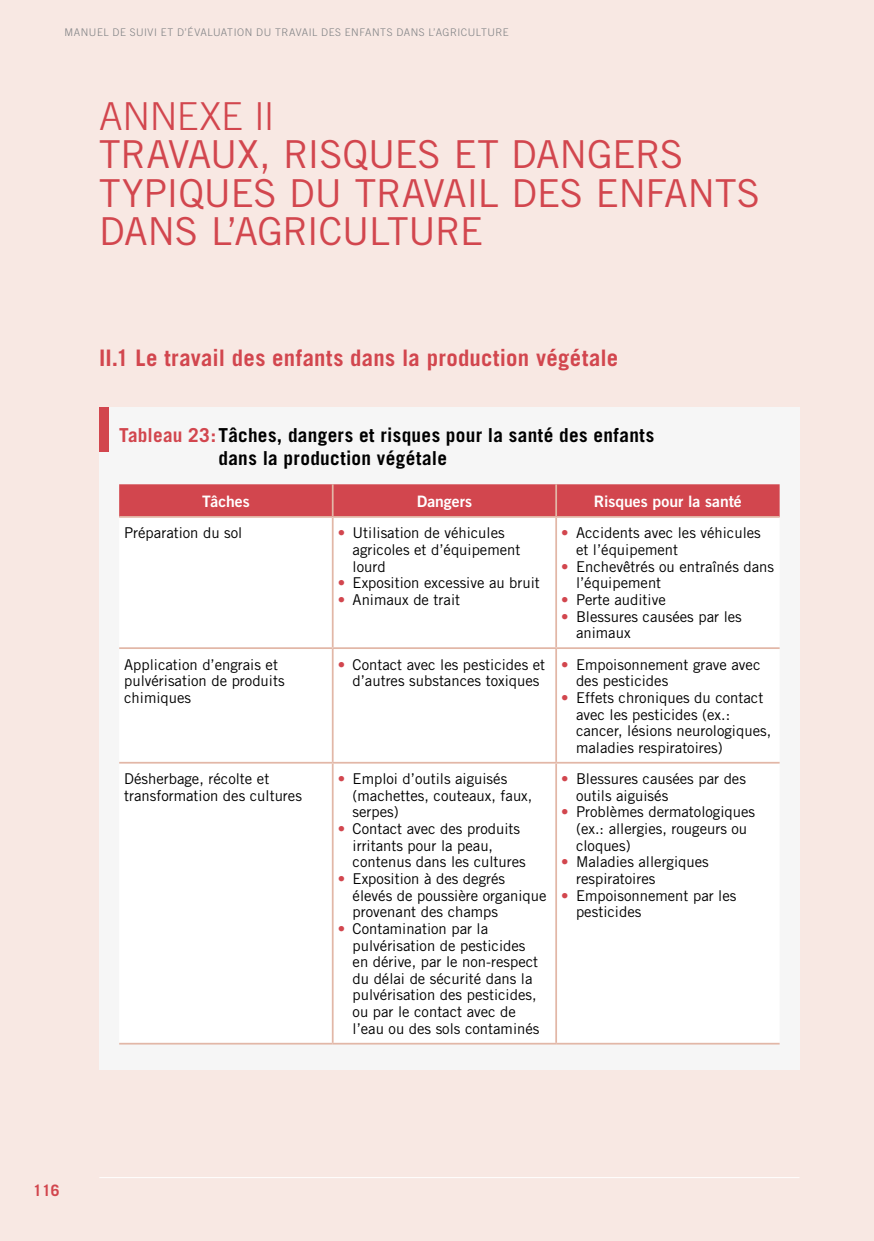
<style>
.page{position:relative;width:874px;height:1241px;background:#fff}
.page>*{position:absolute;margin:0;border:0;box-sizing:border-box;transform-origin:0 0}
.Heading01_annexes{font:38.5px/38.5px "Trade Gothic";letter-spacing:-.02em;color:#d2464e}
.Heading02_green_anne{font:700 22.75px "Trade Gothic";letter-spacing:.01em;color:#d2464e}
.Table_title{font:700 19.25px/23.1px "Trade Gothic";letter-spacing:.015em;color:#000}
.table_heading01{font:15.75px "Trade Gothic Bold Two";color:#fff}
.t1{font:700 15.75px "Trade Gothic";color:#d2464e}
.table_text{font:14.88px/16.6px "Trade Gothic";color:#000}
.t2{font:300 10.5px "Trade Gothic";letter-spacing:.05em;color:#808285}
.s1{font-weight:300}
.s2{color:#d2464e}
</style>
<div class="page">
<div style="left:0;top:0;width:873px;height:1240px;background:#f8e8e3"></div>
<hr style="left:99px;top:1176px;width:700px;height:1px;background:#fff">
<div style="left:99px;top:407px;width:700px;height:662px;background:#f6f6f6"></div>
<div style="left:119px;top:484px;width:660px;height:32px;background:#d2464e"></div>
<div style="left:119px;top:517px;width:660px;height:525px;background:#fff"></div>
<hr style="left:331px;top:484px;width:2px;height:32px;background:#e2b7a7">
<hr style="left:555px;top:484px;width:1px;height:32px;background:#e2b7a7">
<hr style="left:119px;top:516px;width:213px;height:1px;background:#e2b7a7">
<hr style="left:332px;top:516px;width:224px;height:1px;background:#e2b7a7">
<hr style="left:331px;top:517px;width:2px;height:130px;background:#e2b7a7">
<hr style="left:556px;top:516px;width:223px;height:1px;background:#e2b7a7">
<hr style="left:555px;top:517px;width:1px;height:130px;background:#e2b7a7">
<hr style="left:119px;top:647px;width:213px;height:2px;background:#e2b7a7">
<hr style="left:332px;top:647px;width:224px;height:2px;background:#e2b7a7">
<hr style="left:331px;top:649px;width:2px;height:112px;background:#e2b7a7">
<hr style="left:556px;top:647px;width:223px;height:2px;background:#e2b7a7">
<hr style="left:555px;top:649px;width:1px;height:112px;background:#e2b7a7">
<hr style="left:119px;top:761px;width:213px;height:2px;background:#e2b7a7">
<hr style="left:332px;top:761px;width:224px;height:2px;background:#e2b7a7">
<hr style="left:331px;top:763px;width:2px;height:279px;background:#e2b7a7">
<hr style="left:556px;top:761px;width:223px;height:2px;background:#e2b7a7">
<hr style="left:555px;top:763px;width:1px;height:279px;background:#e2b7a7">
<hr style="left:119px;top:1042px;width:213px;height:2px;background:#e2b7a7">
<hr style="left:332px;top:1042px;width:224px;height:2px;background:#e2b7a7">
<hr style="left:556px;top:1042px;width:223px;height:2px;background:#e2b7a7">
<div style="left:99px;top:407px;width:10px;height:44px;background:#d2464e"></div>
<p class="t2" style="left:64px;top:26px;width:445px">MANUEL DE SUIVI ET D’ÉVALUATION DU TRAVAIL DES ENFANTS DANS L’AGRICULTURE</p>
<p class="Heading01_annexes" style="left:99px;top:96px;width:662px"><span class="s1">ANNEXE II<br></span>TRAVAUX, RISQUES ET DANGERS<br>TYPIQUES DU TRAVAIL DES ENFANTS<br>DANS L’AGRICULTURE</p>
<p class="Heading02_green_anne" style="left:99px;top:343px;width:520px">II.1 Le travail des enfants dans la production végétale</p>
<p class="Table_title" style="left:218px;top:423px;width:437px;text-indent:-99px"><span class="s2">Tableau 23:</span>Tâches, dangers et risques pour la santé des enfants dans la production végétale</p>
<p class="table_heading01" style="left:202px;top:491px;width:49px">Tâches</p>
<p class="table_heading01" style="left:416px;top:491px;width:57px">Dangers</p>
<p class="table_heading01" style="left:593px;top:491px;width:149px">Risques pour la santé</p>
<p class="table_text" style="left:124px;top:524px;width:120px">Préparation du sol</p>
<p class="table_text" style="left:352px;top:524px;width:169px;text-indent:-15px"><span class="s2">•</span> Utilisation de véhicules agricoles et d’équipement lourd</p>
<p class="table_text" style="left:337px;top:574px;width:204px"><span class="s2">•</span> Exposition excessive au bruit</p>
<p class="table_text" style="left:337px;top:591px;width:124px"><span class="s2">•</span> Animaux de trait</p>
<p class="table_text" style="left:575px;top:524px;width:186px;text-indent:-15px"><span class="s2">•</span> Accidents avec les véhicules et l’équipement</p>
<p class="table_text" style="left:575px;top:558px;width:199px;text-indent:-15px"><span class="s2">•</span> Enchevêtrés ou entraînés dans l’équipement</p>
<p class="table_text" style="left:561px;top:591px;width:106px"><span class="s2">•</span> Perte auditive</p>
<p class="table_text" style="left:575px;top:607px;width:167px;text-indent:-15px"><span class="s2">•</span> Blessures causées par les animaux</p>
<p class="table_text" style="left:124px;top:655px;width:162px">Application d’engrais et pulvérisation de produits chimiques</p>
<p class="table_text" style="left:352px;top:655px;width:194px;text-indent:-15px"><span class="s2">•</span> Contact avec les pesticides et d’autres substances toxiques</p>
<p class="table_text" style="left:575px;top:655px;width:186px;text-indent:-15px"><span class="s2">•</span> Empoisonnement grave avec des pesticides</p>
<p class="table_text" style="left:575px;top:689px;width:197px;text-indent:-15px"><span class="s2">•</span> Effets chroniques du contact avec les pesticides (ex.: cancer, lésions neurologiques, maladies respiratoires)</p>
<p class="t1" style="left:33px;top:1180px;width:28px">116</p>
<p class="table_text" style="left:124px;top:770px;width:179px">Désherbage, récolte et transformation des cultures</p>
<p class="table_text" style="left:352px;top:770px;width:181px;text-indent:-15px"><span class="s2">•</span> Emploi d’outils aiguisés (machettes, couteaux, faux, serpes)</p>
<p class="table_text" style="left:352px;top:820px;width:175px;text-indent:-15px"><span class="s2">•</span> Contact avec des produits irritants pour la peau, contenus dans les cultures</p>
<p class="table_text" style="left:352px;top:870px;width:195px;text-indent:-15px"><span class="s2">•</span> Exposition à des degrés élevés de poussière organique provenant des champs</p>
<p class="table_text" style="left:352px;top:920px;width:188px;text-indent:-15px"><span class="s2">•</span> Contamination par la pulvérisation de pesticides en dérive, par le non-respect du délai de sécurité dans la pulvérisation des pesticides, ou par le contact avec de l’eau ou des sols contaminés</p>
<p class="table_text" style="left:575px;top:770px;width:171px;text-indent:-15px"><span class="s2">•</span> Blessures causées par des outils aiguisés</p>
<p class="table_text" style="left:575px;top:803px;width:180px;text-indent:-15px"><span class="s2">•</span> Problèmes dermatologiques (ex.: allergies, rougeurs ou cloques)</p>
<p class="table_text" style="left:575px;top:853px;width:134px;text-indent:-15px"><span class="s2">•</span> Maladies allergiques respiratoires</p>
<p class="table_text" style="left:575px;top:886px;width:162px;text-indent:-15px"><span class="s2">•</span> Empoisonnement par les pesticides</p>
</div>
